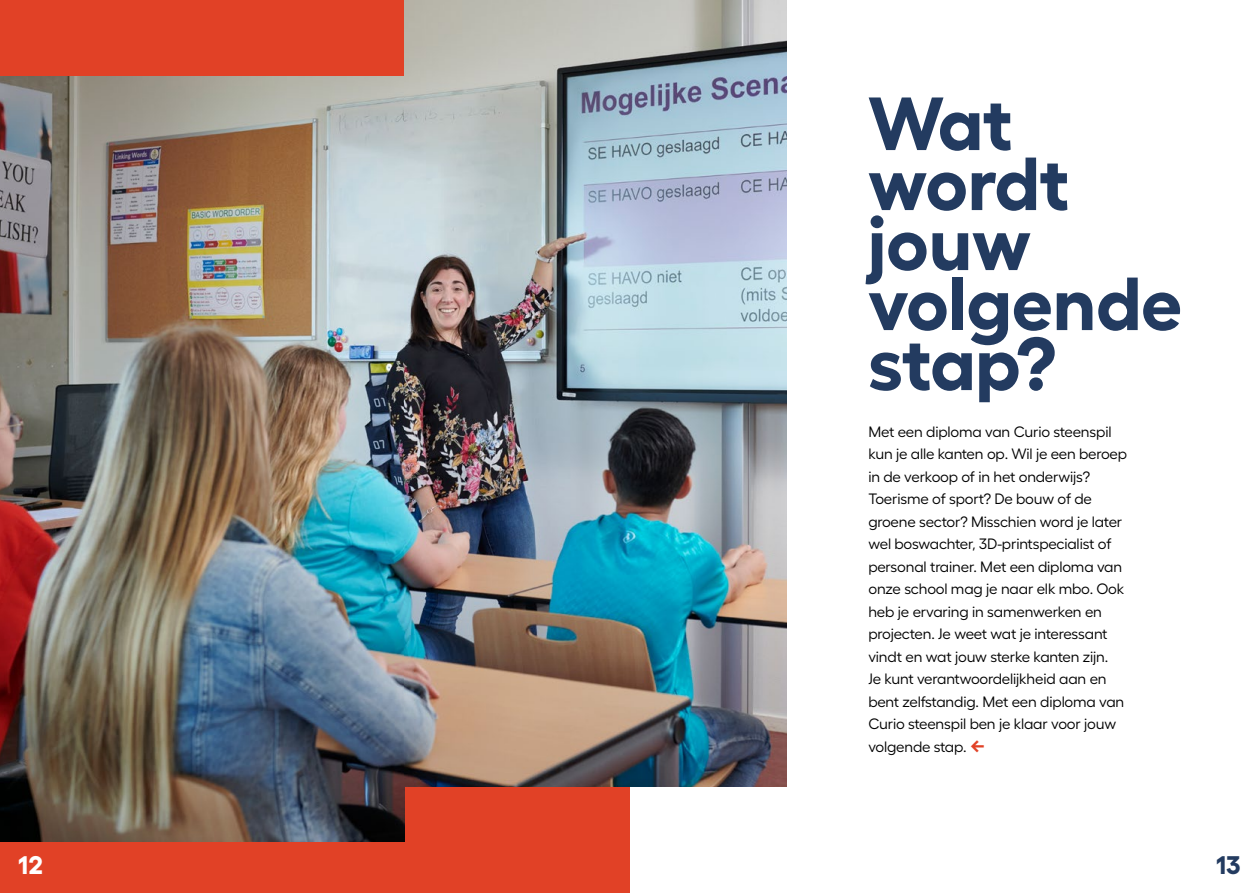
<style>
.page{position:relative;width:1259px;height:893px;background:#fff}
.page>*{position:absolute;margin:0;border:0;box-sizing:border-box;transform-origin:0 0}
.t1{font:700 75px/60px "Fellix";color:#233b60}
.t2{font:700 25.5px "Fellix";color:#fff}
.t3{font:700 25.5px "Fellix";color:#233b60}
.t4{font:15px/22.5px "Fellix";letter-spacing:-.01em;color:#000}
.s1{font-weight:700;font-size:18px;color:#e14126}
</style>
<div class="page">
<div style="left:0;top:0;width:629px;height:893px;background:#e14126"></div>
<img style="left:0;top:77px;width:404px;height:765px">
<img style="left:404px;top:0;width:383px;height:787px">
<h1 class="t1" style="left:868px;top:85px;width:316px">Wat wordt jouw volgende stap?</h1>
<p class="t4" style="left:868px;top:419px;width:260px">Met een diploma van Curio steenspil kun je alle kanten op. Wil je een beroep in de verkoop of in het onderwijs?<br>Toerisme of sport? De bouw of de groene sector? Misschien word je later wel boswachter, 3D-printspecialist of personal trainer. Met een diploma van onze school mag je naar elk mbo. Ook heb je ervaring in samenwerken en projecten. Je weet wat je interessant vindt en wat jouw sterke kanten zijn.<br>Je kunt verantwoordelijkheid aan en bent zelfstandig. Met een diploma van Curio steenspil ben je klaar voor jouw volgende stap. <span class="s1">←</span></p>
<h2 class="t2" style="left:18px;top:844px;width:26px">12</h2>
<h2 class="t3" style="left:1216px;top:844px;width:26px">13</h2>
</div>
